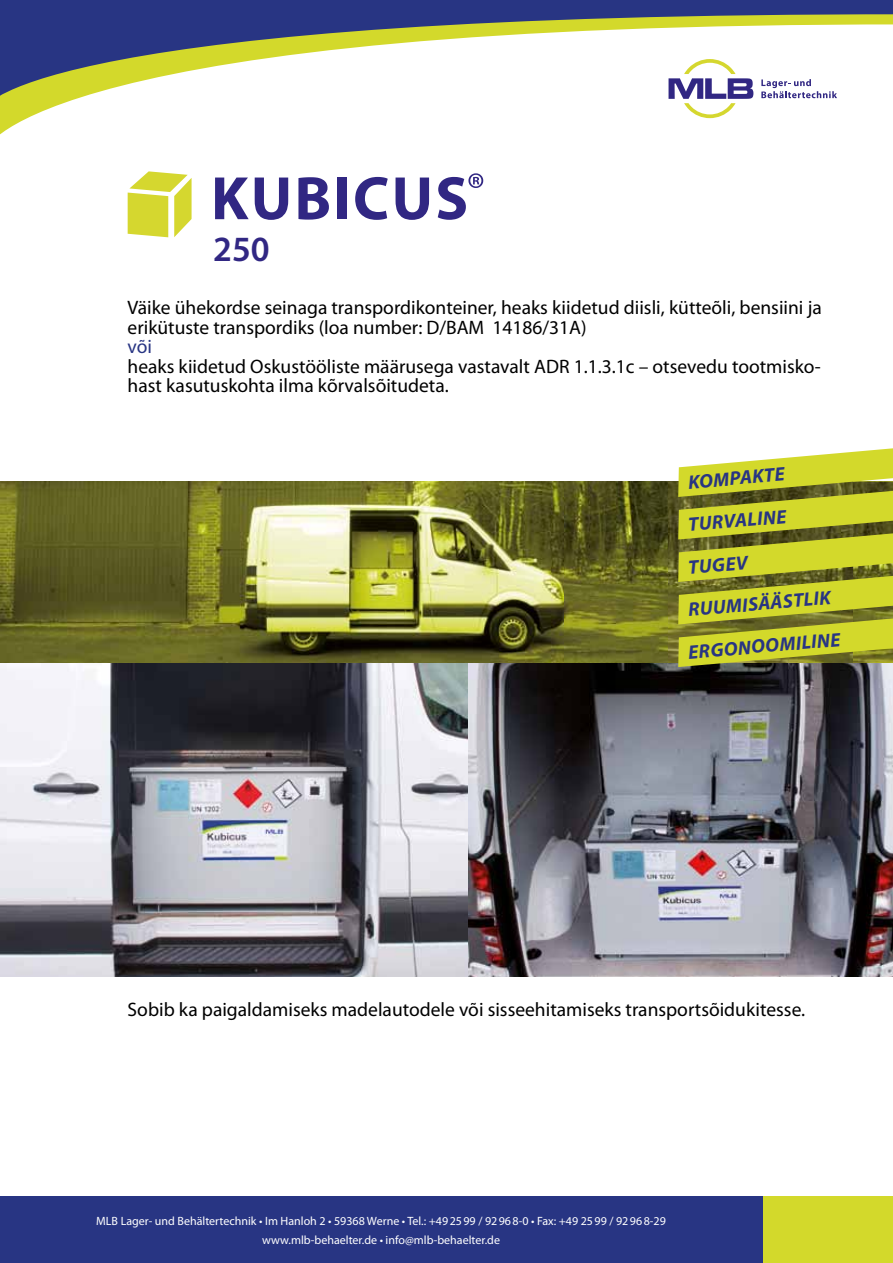
<style>
.page{position:relative;width:893px;height:1263px;background:#fff}
.page>*{position:absolute;margin:0;border:0;box-sizing:border-box;transform-origin:0 0}
.t1{font:600 35.7px "Myriad Pro";color:#312783}
.t2{font:19.5px/19.5px "Myriad Pro";color:#000}
.t3{font:italic 700 19.5px "Myriad Pro";color:#283583}
.t4{font:19.5px "Myriad Pro";color:#283583}
.t5{font:12px/19.5px "Myriad Pro";color:#fff;text-align:center}
</style>
<div class="page">
<img style="left:0;top:663px;width:893px;height:314px">
<img style="left:0;top:481px;width:678px;height:182px">
<div style="left:120px;top:1196px;width:773px;height:67px;background:#d3d92b"></div>
<svg style="left:0;top:106px;width:713px;height:29px"></svg>
<svg style="left:0;top:0;width:893px;height:106px"></svg>
<div style="left:0;top:1196px;width:762px;height:67px;background:#283583"></div>
<svg style="left:761px;top:79px;width:76px;height:19px"></svg>
<svg style="left:668px;top:59px;width:85px;height:59px"></svg>
<svg style="left:215px;top:178px;width:34px;height:41px"></svg>
<svg style="left:255px;top:178px;width:33px;height:42px"></svg>
<svg style="left:298px;top:177px;width:31px;height:43px"></svg>
<div style="left:338px;top:178px;width:9px;height:41px;background:#312783"></div>
<svg style="left:355px;top:177px;width:33px;height:43px"></svg>
<svg style="left:396px;top:178px;width:33px;height:42px"></svg>
<svg style="left:128px;top:171px;width:64px;height:66px"></svg>
<svg style="left:438px;top:173px;width:45px;height:47px"></svg>
<svg style="left:678px;top:448px;width:215px;height:219px;background:#b4b833"></svg>
<h1 class="t1" style="left:213px;top:227px;width:58px">250</h1>
<p class="t2" style="left:128px;top:298px;width:696px">Väike ühekordse seinaga transpordikonteiner, heaks kiidetud diisli, kütteõli, bensiini ja erikütuste transpordiks (loa number: D/BAM 14186/31A)</p>
<p class="t4" style="left:128px;top:335px;width:26px">või</p>
<p class="t2" style="left:128px;top:356px;width:695px">heaks kiidetud Oskustööliste määrusega vastavalt ADR 1.1.3.1c – otsevedu tootmisko&shy;hast kasutuskohta ilma kõrvalsõitudeta.</p>
<p class="t3" style="left:687px;top:470px;width:98px;rotate:-5deg">KOMPAKTE</p>
<p class="t3" style="left:687px;top:512px;width:100px;rotate:-5deg">TURVALINE</p>
<p class="t3" style="left:687px;top:555px;width:61px;rotate:-5deg">TUGEV</p>
<p class="t3" style="left:687px;top:597px;width:144px;rotate:-5deg">RUUMISÄÄSTLIK</p>
<p class="t3" style="left:687px;top:640px;width:154px;rotate:-5deg">ERGONOOMILINE</p>
<p class="t2" style="left:128px;top:999px;width:679px">Sobib ka paigaldamiseks madelautodele või sisseehitamiseks transportsõidukitesse.</p>
<p class="t5" style="left:96px;top:1210px;width:571px">MLB Lager- und Behältertechnik • Im Hanloh 2 • 59368 Werne • Tel.: +492599 / 92968-0 • Fax: +49 2599 / 92968-29 www.mlb-behaelter.de • info@mlb-behaelter.de</p>
</div>
